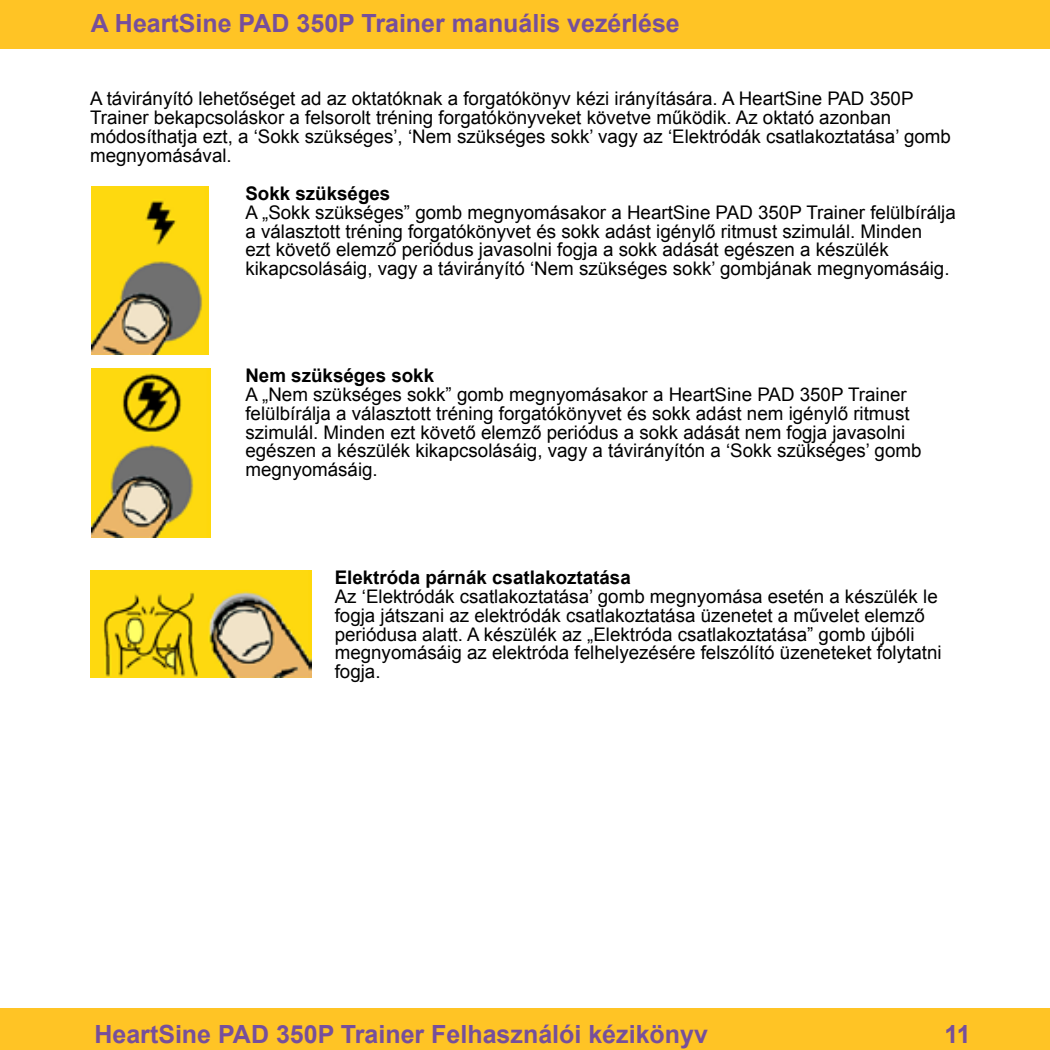
<style>
.page{position:relative;width:1050px;height:1050px;background:#fff}
.page>*{position:absolute;margin:0;border:0;box-sizing:border-box;transform-origin:0 0}
.t1{font:700 25px "Arial";color:#764f9b}
.t2{font:18.75px/18.8px "Arial";color:#000}
.t3{font:700 18.75px "Arial";color:#000}
</style>
<div class="page">
<div style="left:0;top:1007px;width:1049px;height:42px;background:#ffc425"></div>
<div style="left:0;top:0;width:1049px;height:49px;background:#ffc425"></div>
<img style="left:92px;top:186px;width:116px;height:169px">
<img style="left:92px;top:369px;width:118px;height:168px">
<img style="left:90px;top:570px;width:221px;height:107px">
<h1 class="t1" style="left:91px;top:7px;width:590px">A HeartSine PAD 350P Trainer manuális vezérlése</h1>
<p class="t2" style="left:90px;top:89px;width:862px">A távirányító lehetőséget ad az oktatóknak a forgatókönyv kézi irányítására. A HeartSine PAD 350P Trainer bekapcsoláskor a felsorolt tréning forgatókönyveket követve működik. Az oktató azonban módosíthatja ezt, a ‘Sokk szükséges’, ‘Nem szükséges sokk’ vagy az ‘Elektródák csatlakoztatása’ gomb megnyomásával.</p>
<p class="t3" style="left:245px;top:181px;width:146px">Sokk szükséges</p>
<p class="t2" style="left:245px;top:203px;width:712px">A „Sokk szükséges” gomb megnyomásakor a HeartSine PAD 350P Trainer felülbírálja a választott tréning forgatókönyvet és sokk adást igénylő ritmust szimulál. Minden<br>ezt követő elemző periódus javasolni fogja a sokk adását egészen a készülék kikapcsolásáig, vagy a távirányító ‘Nem szükséges sokk’ gombjának megnyomásáig.</p>
<p class="t3" style="left:245px;top:363px;width:190px">Nem szükséges sokk</p>
<p class="t2" style="left:245px;top:385px;width:677px">A „Nem szükséges sokk” gomb megnyomásakor a HeartSine PAD 350P Trainer felülbírálja a választott tréning forgatókönyvet és sokk adást nem igénylő ritmust szimulál. Minden ezt követő elemző periódus a sokk adását nem fogja javasolni egészen a készülék kikapcsolásáig, vagy a távirányítón a ‘Sokk szükséges’ gomb megnyomásáig.</p>
<p class="t3" style="left:335px;top:565px;width:297px">Elektróda párnák csatlakoztatása</p>
<p class="t2" style="left:335px;top:587px;width:608px">Az ‘Elektródák csatlakoztatása’ gomb megnyomása esetén a készülék le fogja játszani az elektródák csatlakoztatása üzenetet a művelet elemző periódusa alatt. A készülék az „Elektróda csatlakoztatása” gomb újbóli megnyomásáig az elektróda felhelyezésére felszólító üzeneteket folytatni fogja.</p>
<h1 class="t1" style="left:94px;top:1017px;width:615px">HeartSine PAD 350P Trainer Felhasználói kézikönyv</h1>
<h1 class="t1" style="left:944px;top:1017px;width:28px">11</h1>
</div>
